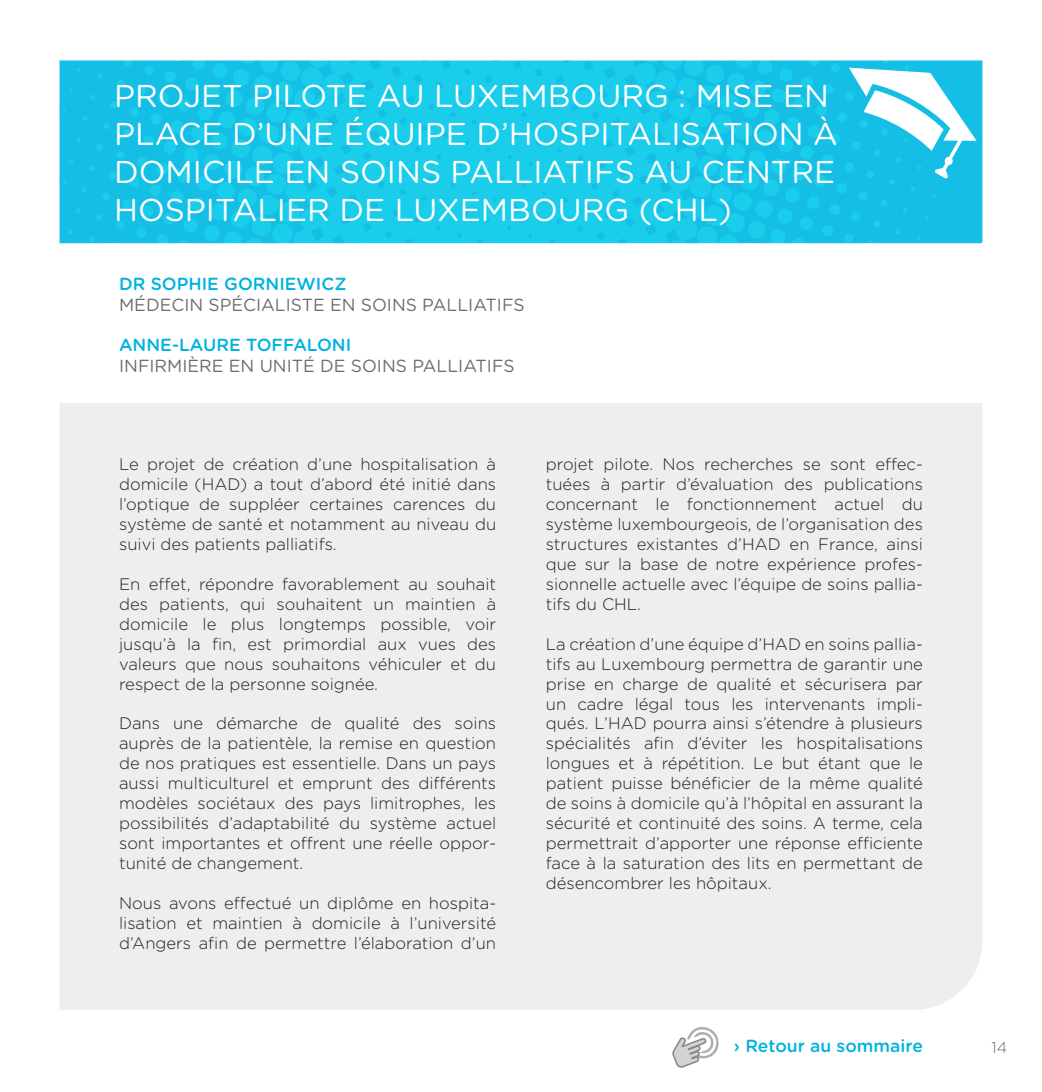
<style>
.page{position:relative;width:1042px;height:1092px;background:#fff}
.page>*{position:absolute;margin:0;border:0;box-sizing:border-box;transform-origin:0 0}
.t1{font:31.5px/37.8px "Gotham Rounded";color:#fff}
.t2{font:17.5px "Gotham Rounded";color:#6c6d70}
.t3{font:500 17.5px "Gotham Rounded";color:#00b2e0}
.t4{font:300 16.62px/19.9px "Gotham Rounded";color:#231f20;text-align:justify}
.t5{font:300 15.75px "Gotham Rounded";color:#6c6d70}
</style>
<div class="page">
<div style="left:365px;top:60px;width:269px;height:184px;background:#1acdeb"></div>
<svg style="left:64px;top:60px;width:301px;height:184px;background:#18c4e7"></svg>
<svg style="left:634px;top:60px;width:342px;height:184px;background:#2bc8e9"></svg>
<div style="left:60px;top:403px;width:922px;height:606px;background:#eee"></div>
<svg style="left:672px;top:1027px;width:47px;height:41px"></svg>
<h1 class="t1" style="left:114px;top:76px;width:725px">PROJET PILOTE AU LUXEMBOURG : MISE EN PLACE D’UNE ÉQUIPE D’HOSPITALISATION À DOMICILE EN SOINS PALLIATIFS AU CENTRE HOSPITALIER DE LUXEMBOURG (CHL)</h1>
<p class="t3" style="left:119px;top:272px;width:229px">DR SOPHIE GORNIEWICZ</p>
<p class="t2" style="left:119px;top:293px;width:407px">MÉDECIN SPÉCIALISTE EN SOINS PALLIATIFS</p>
<p class="t3" style="left:119px;top:332px;width:234px">ANNE-LAURE TOFFALONI</p>
<p class="t2" style="left:119px;top:353px;width:397px">INFIRMIÈRE EN UNITÉ DE SOINS PALLIATIFS</p>
<p class="t4" style="left:119px;top:453px;width:379px">Le projet de création d’une hospitalisation à domicile (HAD) a tout d’abord été initié dans l’optique de suppléer certaines carences du système de santé et notamment au niveau du suivi des patients palliatifs.</p>
<p class="t4" style="left:119px;top:573px;width:379px">En effet, répondre favorablement au souhait des patients, qui souhaitent un maintien à domicile le plus longtemps possible, voir jusqu’à la fin, est primordial aux vues des valeurs que nous souhaitons véhiculer et du respect de la personne soignée.</p>
<p class="t4" style="left:119px;top:712px;width:379px">Dans une démarche de qualité des soins auprès de la patientèle, la remise en question de nos pratiques est essentielle. Dans un pays aussi multiculturel et emprunt des différents modèles sociétaux des pays limitrophes, les possibilités d’adaptabilité du système actuel sont importantes et offrent une réelle oppor&shy;tunité de changement.</p>
<p class="t4" style="left:119px;top:892px;width:379px">Nous avons effectué un diplôme en hospita&shy;lisation et maintien à domicile à l’université d’Angers afin de permettre l’élaboration d’un</p>
<p class="t4" style="left:546px;top:453px;width:379px">projet pilote. Nos recherches se sont effec&shy;tuées à partir d’évaluation des publications concernant le fonctionnement actuel du système luxembourgeois, de l’organisation des structures existantes d’HAD en France, ainsi que sur la base de notre expérience profes&shy;sionnelle actuelle avec l’équipe de soins pallia&shy;tifs du CHL.</p>
<p class="t4" style="left:546px;top:633px;width:379px">La création d’une équipe d’HAD en soins pallia&shy;tifs au Luxembourg permettra de garantir une prise en charge de qualité et sécurisera par un cadre légal tous les intervenants impli&shy;qués. L’HAD pourra ainsi s’étendre à plusieurs spécialités afin d’éviter les hospitalisations longues et à répétition. Le but étant que le patient puisse bénéficier de la même qualité de soins à domicile qu’à l’hôpital en assurant la sécurité et continuité des soins. A terme, cela permettrait d’apporter une réponse efficiente face à la saturation des lits en permettant de désencombrer les hôpitaux.</p>
<p class="t3" style="left:734px;top:1032px;width:190px">› Retour au sommaire</p>
<p class="t5" style="left:991px;top:1036px;width:17px">14</p>
</div>
